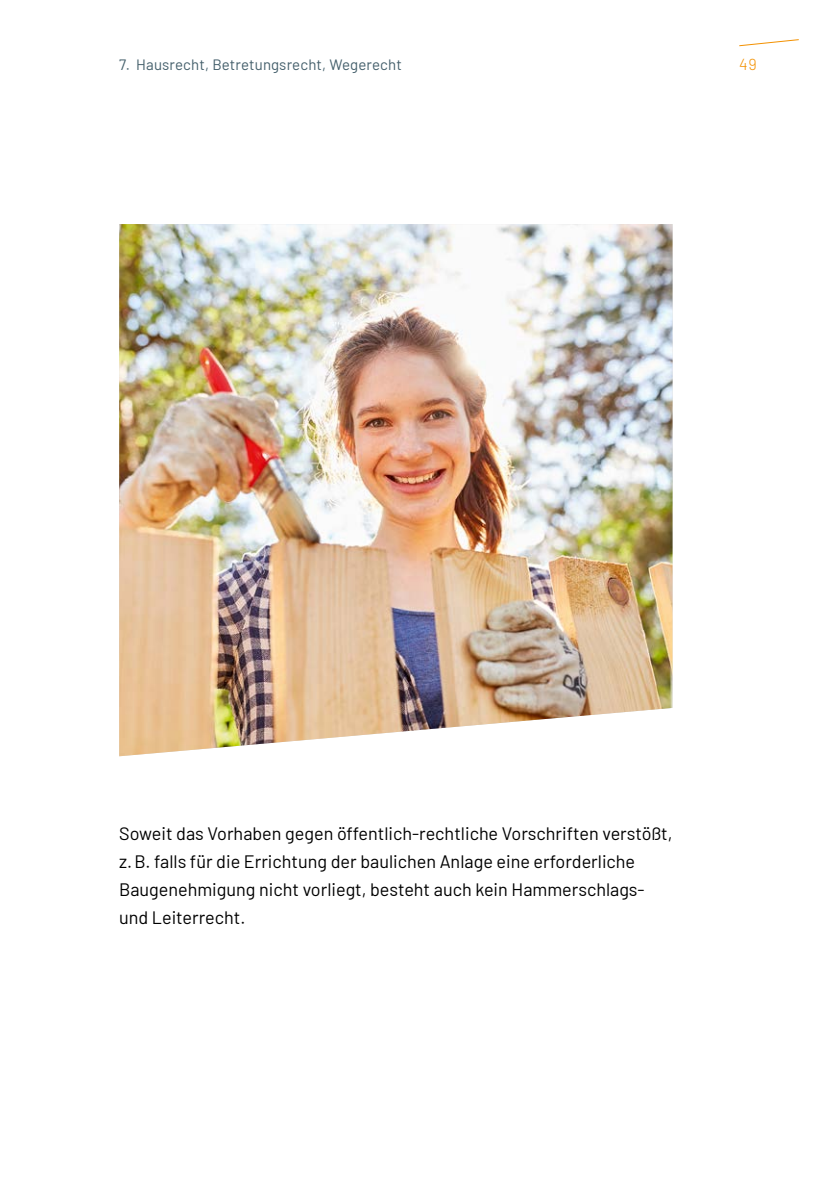
<style>
.page{position:relative;width:840px;height:1191px;background:#fff}
.page>*{position:absolute;margin:0;border:0;box-sizing:border-box;transform-origin:0 0}
.t1{font:18px/28px "Barlow";color:#000}
.t2{font:300 16px "Barlow";color:#f39100}
.t3{font:15px "Barlow";letter-spacing:.01em;color:#445f6b}
</style>
<div class="page">
<svg style="left:739px;top:39px;width:60px;height:8px"></svg>
<img style="left:119px;top:224px;width:553px;height:532px">
<p class="t3" style="left:119px;top:54px;width:284px">7. Hausrecht, Betretungsrecht, Wegerecht</p>
<p class="t2" style="left:738px;top:55px;width:19px">49</p>
<p class="t1" style="left:119px;top:818px;width:554px">Soweit das Vorhaben gegen öffentlich-rechtliche Vorschriften verstößt, z. B. falls für die Errichtung der baulichen Anlage eine erforderliche Baugenehmigung nicht vorliegt, besteht auch kein Hammerschlags&shy;und Leiterrecht.</p>
</div>
